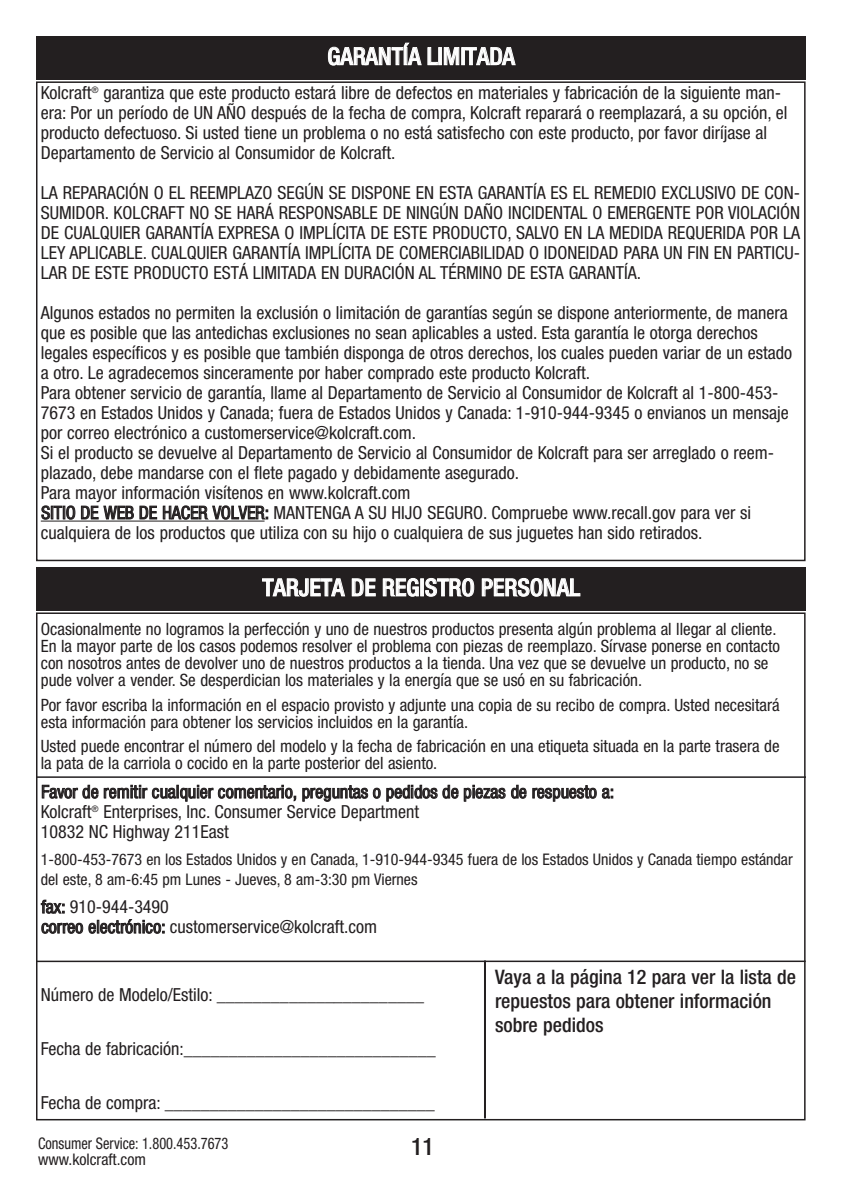
<style>
.page{position:relative;width:842px;height:1191px;background:#fff}
.page>*{position:absolute;margin:0;border:0;box-sizing:border-box;transform-origin:0 0}
.t1{font:500 condensed 24px "Helvetica Neue";color:#fff}
.t2{font:500 condensed 24px "Helvetica Neue";color:#231f20}
.t3{font:500 condensed 20px/24px "Helvetica Neue";color:#231f20}
.t4{font:condensed 18px/20px "Helvetica Neue";color:#231f20}
.t5{font:condensed 17px/17px "Helvetica Neue";color:#231f20}
.t6{font:condensed 16px/20px "Helvetica Neue";color:#231f20}
.t7{font:condensed 16px "Helvetica Neue";color:#231f20;scale:.9 1}
</style>
<div class="page">
<div style="left:36px;top:567px;width:770px;height:43px;background:#231f20"></div>
<hr style="left:36px;top:776px;width:770px;height:2px;background:#231f20">
<hr style="left:36px;top:960px;width:770px;height:2px;background:#231f20">
<div style="left:36px;top:81px;width:770px;height:480px;border:2px solid #231f20"></div>
<hr style="left:41px;top:520px;width:224px;height:1px;background:#231f20">
<div style="left:36px;top:36px;width:770px;height:43px;background:#231f20"></div>
<hr style="left:484px;top:960px;width:2px;height:158px;background:#231f20">
<h1 class="t1" style="left:327px;top:48px;width:189px">GARANTÍA LIMITADA</h1>
<p class="t4" style="left:41px;top:84px;width:748px">Kolcraft<sup>®</sup> garantiza que este producto estará libre de defectos en materiales y fabricación de la siguiente man&shy;era: Por un período de UN AÑO después de la fecha de compra, Kolcraft reparará o reemplazará, a su opción, el producto defectuoso. Si usted tiene un problema o no está satisfecho con este producto, por favor diríjase al Departamento de Servicio al Consumidor de Kolcraft.</p>
<p class="t4" style="left:41px;top:184px;width:761px;text-align:justify">LA REPARACIÓN O EL REEMPLAZO SEGÚN SE DISPONE EN ESTA GARANTÍA ES EL REMEDIO EXCLUSIVO DE CON-SUMIDOR. KOLCRAFT NO SE HARÁ RESPONSABLE DE NINGÚN DAÑO INCIDENTAL O EMERGENTE POR VIOLACIÓN DE CUALQUIER GARANTÍA EXPRESA O IMPLÍCITA DE ESTE PRODUCTO, SALVO EN LA MEDIDA REQUERIDA POR LA LEY APLICABLE. CUALQUIER GARANTÍA IMPLÍCITA DE COMERCIABILIDAD O IDONEIDAD PARA UN FIN EN PARTICU-LAR DE ESTE PRODUCTO ESTÁ LIMITADA EN DURACIÓN AL TÉRMINO DE ESTA GARANTÍA.</p>
<p class="t4" style="left:41px;top:304px;width:753px">Algunos estados no permiten la exclusión o limitación de garantías según se dispone anteriormente, de manera que es posible que las antedichas exclusiones no sean aplicables a usted. Esta garantía le otorga derechos legales específicos y es posible que también disponga de otros derechos, los cuales pueden variar de un estado a otro. Le agradecemos sinceramente por haber comprado este producto Kolcraft.<br>Para obtener servicio de garantía, llame al Departamento de Servicio al Consumidor de Kolcraft al 1-800-453- 7673 en Estados Unidos y Canada; fuera de Estados Unidos y Canada: 1-910-944-9345 o envianos un mensaje por correo electrónico a customerservice@kolcraft.com.<br>Si el producto se devuelve al Departamento de Servicio al Consumidor de Kolcraft para ser arreglado o reem&shy;plazado, debe mandarse con el flete pagado y debidamente asegurado.<br>Para mayor información visítenos en www.kolcraft.com<br>SITIO DE WEB DE HACER VOLVER: MANTENGA A SU HIJO SEGURO. Compruebe www.recall.gov para ver si cualquiera de los productos que utiliza con su hijo o cualquiera de sus juguetes han sido retirados.</p>
<h1 class="t1" style="left:262px;top:579px;width:319px">TARJETA DE REGISTRO PERSONAL</h1>
<p class="t5" style="left:41px;top:622px;width:741px">Ocasionalmente no logramos la perfección y uno de nuestros productos presenta algún problema al llegar al cliente.<br>En la mayor parte de los casos podemos resolver el problema con piezas de reemplazo. Sírvase ponerse en contacto con nosotros antes de devolver uno de nuestros productos a la tienda. Una vez que se devuelve un producto, no se pude volver a vender. Se desperdician los materiales y la energía que se usó en su fabricación.</p>
<p class="t5" style="left:41px;top:697px;width:740px">Por favor escriba la información en el espacio provisto y adjunte una copia de su recibo de compra. Usted necesitará esta información para obtener los servicios incluidos en la garantía.</p>
<p class="t5" style="left:41px;top:739px;width:740px">Usted puede encontrar el número del modelo y la fecha de fabricación en una etiqueta situada en la parte trasera de la pata de la carriola o cocido en la parte posterior del asiento.</p>
<p class="t4" style="left:41px;top:783px;width:575px">Favor de remitir cualquier comentario, preguntas o pedidos de piezas de respuesto a:<br>Kolcraft<sup>®</sup> Enterprises, Inc. Consumer Service Department<br>10832 NC Highway 211East</p>
<p class="t6" style="left:41px;top:851px;width:753px">1-800-453-7673 en los Estados Unidos y en Canada, 1-910-944-9345 fuera de los Estados Unidos y Canada tiempo estándar del este, 8 am-6:45 pm Lunes - Jueves, 8 am-3:30 pm Viernes</p>
<p class="t4" style="left:41px;top:898px;width:337px">fax: 910-944-3490<br>correo electrónico: customerservice@kolcraft.com</p>
<p class="t4" style="left:41px;top:985px;width:385px">Número de Modelo/Estilo: _______________________</p>
<p class="t4" style="left:41px;top:1040px;width:396px">Fecha de fabricación:____________________________</p>
<p class="t4" style="left:41px;top:1094px;width:396px">Fecha de compra: ______________________________</p>
<p class="t7" style="left:38px;top:1138px;width:213px">Consumer Service: 1.800.453.7673</p>
<h1 class="t2" style="left:411px;top:1138px;width:25px">11</h1>
<p class="t6" style="left:38px;top:1151px;width:110px">www.kolcraft.com</p>
<p class="t3" style="left:495px;top:966px;width:302px">Vaya a la página 12 para ver la lista de repuestos para obtener información sobre pedidos</p>
</div>
